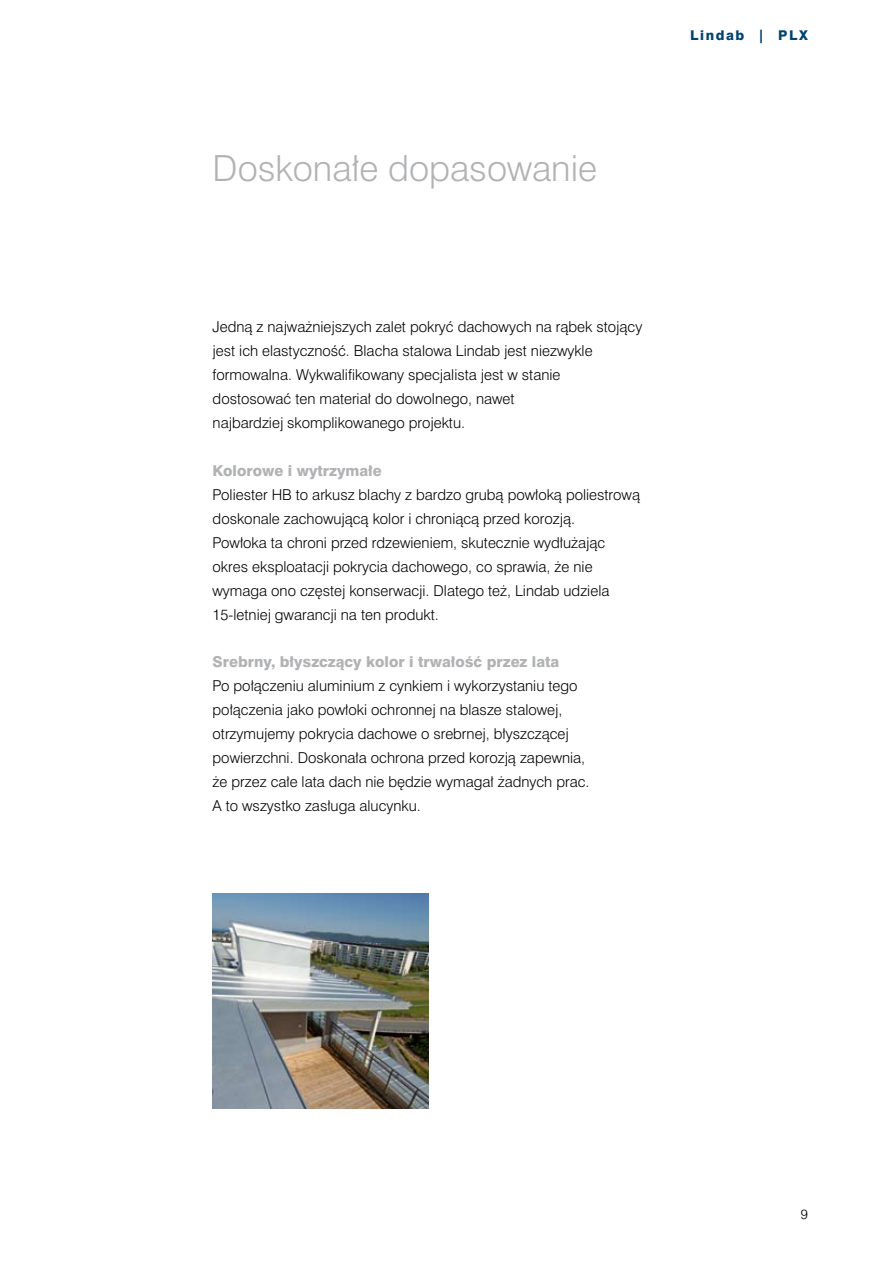
<style>
.page{position:relative;width:893px;height:1263px;background:#fff}
.page>*{position:absolute;margin:0;border:0;box-sizing:border-box;transform-origin:0 0}
.t1{font:300 36px "Swiss 721 PL";color:#b1b2b4}
.t2{font:300 15px/24px "Swiss 721 PL";color:#000}
.t3{font:800 15px "Swiss 721 PL";color:#b1b2b4}
.t4{font:800 13.5px "Swiss 721 PL";letter-spacing:.12em;color:#00436f}
</style>
<div class="page">
<img style="left:213px;top:893px;width:215px;height:216px">
<h1 class="t1" style="left:213px;top:146px;width:386px">Doskona∏e dopasowanie</h1>
<p class="t4" style="left:690px;top:27px;width:119px">Lindab | PLX</p>
<p class="t2" style="left:213px;top:315px;width:431px">Jednà z najwa˝niejszych zalet pokryç dachowych na ràbek stojàcy jest ich elastycznoÊç. Blacha stalowa Lindab jest niezwykle formowalna. Wykwalifikowany specjalista jest w stanie dostosowaç ten materia∏ do dowolnego, nawet<br>najbardziej skomplikowanego projektu.</p>
<p class="t3" style="left:213px;top:461px;width:171px">Kolorowe i wytrzyma∏e</p>
<p class="t2" style="left:213px;top:482px;width:429px">Poliester HB to arkusz blachy z bardzo grubà pow∏okà poliestrowà doskonale zachowujàcà kolor i chroniàcà przed korozjà.<br>Pow∏oka ta chroni przed rdzewieniem, skutecznie wyd∏u˝ajàc okres eksploatacji pokrycia dachowego, co sprawia, ˝e nie wymaga ono cz´stej konserwacji. Dlatego te˝, Lindab udziela 15‑letniej gwarancji na ten produkt.</p>
<p class="t3" style="left:213px;top:652px;width:348px">Srebrny, b∏yszczàcy kolor i trwa∏oÊç przez lata</p>
<p class="t2" style="left:213px;top:673px;width:378px">Po po∏àczeniu aluminium z cynkiem i wykorzystaniu tego po∏àczenia jako pow∏oki ochronnej na blasze stalowej, otrzymujemy pokrycia dachowe o srebrnej, b∏yszczàcej powierzchni. Doskona∏a ochrona przed korozjà zapewnia, ˝e przez ca∏e lata dach nie b´dzie wymaga∏ ˝adnych prac.<br>A to wszystko zas∏uga alucynku.</p>
</div>
